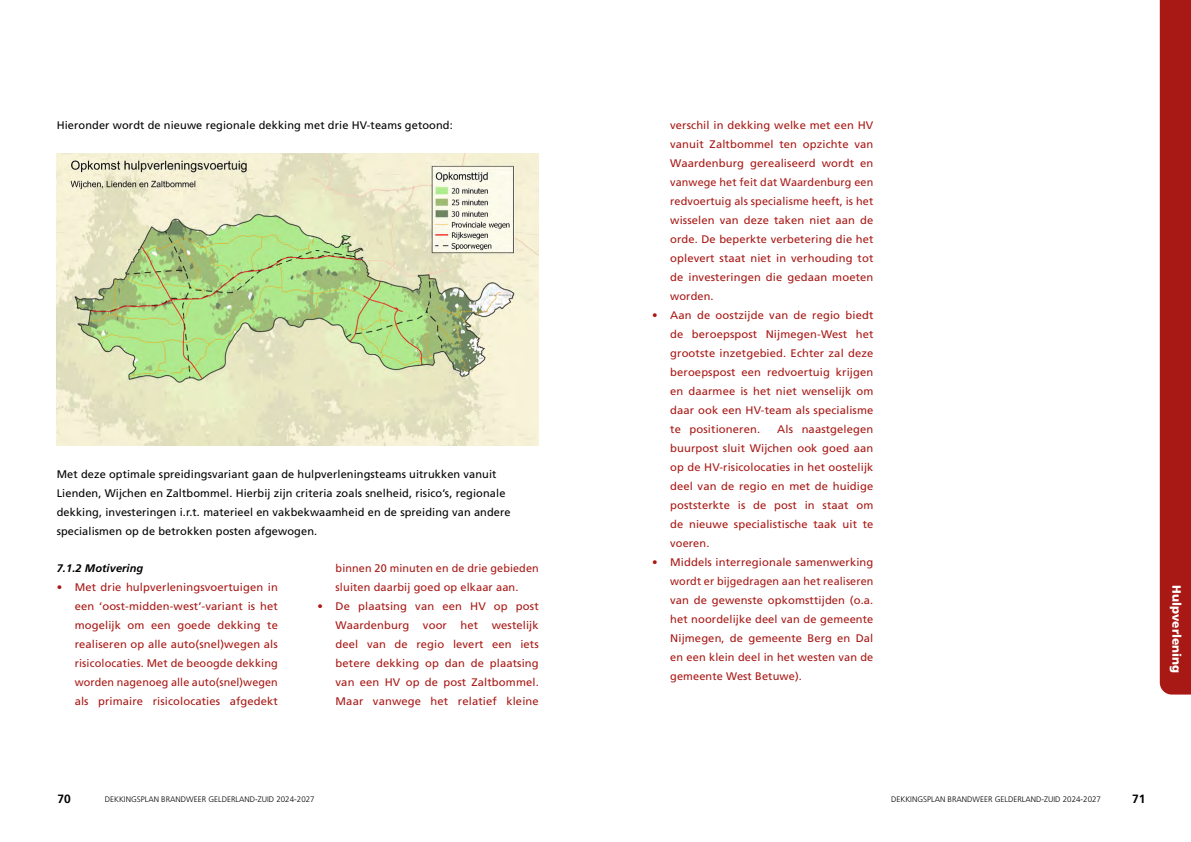
<style>
.page{position:relative;width:1191px;height:842px;background:#fff}
.page>*{position:absolute;margin:0;border:0;box-sizing:border-box;transform-origin:0 0}
.t1{font:900 12px "Frutiger LT Pro";color:#fff}
.t2{font:700 12px "Frutiger LT Pro";color:#020203}
.t3{font:11px/19px "Frutiger LT Pro";letter-spacing:.01em;color:#a81916;text-align:justify}
.Hoofdtekst{font:11px/19px "Frutiger LT Pro";letter-spacing:.01em;color:#020203}
.Hoofdtekst-2{font:italic 700 11px "Frutiger LT Pro";letter-spacing:.01em;color:#020203}
.t4{font:300 8px "Frutiger LT Pro";color:#020203}
</style>
<div class="page">
<div style="left:1159px;top:0;width:32px;height:694px;background:#a81916"></div>
<img style="left:57px;top:153px;width:482px;height:292px">
<p class="Hoofdtekst" style="left:57px;top:115px;width:397px">Hieronder wordt de nieuwe regionale dekking met drie HV-teams getoond:</p>
<p class="t3" style="left:670px;top:115px;width:205px">verschil in dekking welke met een HV vanuit Zaltbommel ten opzichte van Waardenburg gerealiseerd wordt en vanwege het feit dat Waardenburg een redvoertuig als specialisme heeft, is het wisselen van deze taken niet aan de orde. De beperkte verbetering die het oplevert staat niet in verhouding tot de investeringen die gedaan moeten worden.</p>
<p class="t3" style="left:670px;top:305px;width:205px;text-indent:-18px">• Aan de oostzijde van de regio biedt de beroepspost Nijmegen-West het grootste inzetgebied. Echter zal deze beroepspost een redvoertuig krijgen en daarmee is het niet wenselijk om daar ook een HV-team als specialisme te positioneren.</p>
<p class="t3" style="left:670px;top:419px;width:205px;text-indent:107px">Als naastgelegen buurpost sluit Wijchen ook goed aan op de HV-risicolocaties in het oostelijk deel van de regio en met de huidige poststerkte is de post in staat om de nieuwe specialistische taak uit te voeren.</p>
<p class="t3" style="left:670px;top:552px;width:205px;text-indent:-18px">• Middels interregionale samenwerking wordt er bijgedragen aan het realiseren van de gewenste opkomsttijden (o.a. het noordelijke deel van de gemeente Nijmegen, de gemeente Berg en Dal en een klein deel in het westen van de gemeente West Betuwe).</p>
<p class="Hoofdtekst" style="left:57px;top:465px;width:455px">Met deze optimale spreidingsvariant gaan de hulpverleningsteams uitrukken vanuit Lienden, Wijchen en Zaltbommel. Hierbij zijn criteria zoals snelheid, risico’s, regionale dekking, investeringen i.r.t. materieel en vakbekwaamheid en de spreiding van andere specialismen op de betrokken posten afgewogen.</p>
<p class="t3" style="left:335px;top:558px;width:205px">binnen 20 minuten en de drie gebieden sluiten daarbij goed op elkaar aan.</p>
<p class="t3" style="left:335px;top:596px;width:205px;text-indent:-18px">• De plaatsing van een HV op post Waardenburg voor het westelijk deel van de regio levert een iets betere dekking op dan de plaatsing van een HV op de post Zaltbommel.<br>Maar vanwege het relatief kleine</p>
<p class="Hoofdtekst-2" style="left:57px;top:561px;width:88px">7.1.2 Motivering</p>
<p class="t3" style="left:75px;top:577px;width:205px;text-indent:-18px">• Met drie hulpverleningsvoertuigen in een ‘oost-midden-west’-variant is het mogelijk om een goede dekking te realiseren op alle auto(snel)wegen als risicolocaties. Met de beoogde dekking worden nagenoeg alle auto(snel)wegen als primaire risicolocaties afgedekt</p>
<p class="t1" style="left:1184px;top:585px;width:90px;rotate:90deg">Hulpverlening</p>
<p class="t2" style="left:57px;top:792px;width:15px">70</p>
<p class="t4" style="left:105px;top:795px;width:211px">DEKKINGSPLAN BRANDWEER GELDERLAND-ZUID 2024-2027</p>
<p class="t4" style="left:891px;top:794px;width:211px">DEKKINGSPLAN BRANDWEER GELDERLAND-ZUID 2024-2027</p>
<p class="t2" style="left:1132px;top:792px;width:15px">71</p>
</div>
